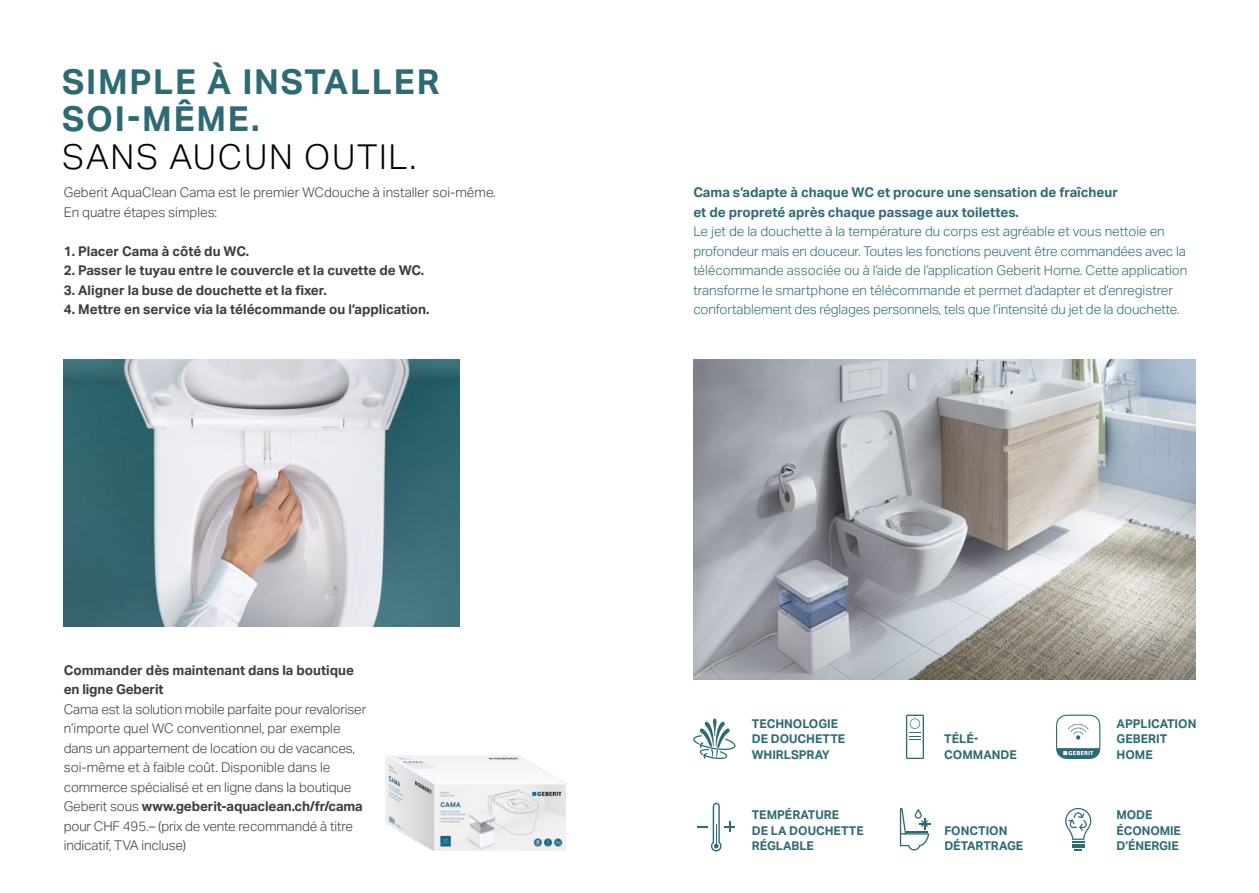
<style>
.page{position:relative;width:1259px;height:893px;background:#fff}
.page>*{position:absolute;margin:0;border:0;box-sizing:border-box;transform-origin:0 0}
.t1{font:700 34.5px/37.5px "Aktiv Grotesk Geberit";letter-spacing:.05em;color:#2d6a73}
.t2{font:300 34.5px "Aktiv Grotesk Geberit";letter-spacing:.05em;color:#000}
.t3{font:300 13.5px/19.5px "Aktiv Grotesk Geberit";letter-spacing:-.01em;color:#3c3c3b}
.t4{font:300 13.5px/19.5px "Aktiv Grotesk Geberit";color:#2d6a73}
.t5{font:700 13.5px/19.5px "Aktiv Grotesk Geberit";color:#3c3c3b}
.t6{font:700 13.5px/19.5px "Aktiv Grotesk Geberit";color:#2d6a73}
.t7{font:700 12.15px/15.8px "Aktiv Grotesk Geberit";color:#2d6a73}
.s1{font-weight:700}
</style>
<div class="page">
<img style="left:693px;top:360px;width:502px;height:320px">
<img style="left:64px;top:360px;width:395px;height:266px">
<img style="left:385px;top:755px;width:181px;height:95px">
<svg style="left:693px;top:718px;width:43px;height:41px"></svg>
<svg style="left:906px;top:715px;width:18px;height:44px"></svg>
<svg style="left:900px;top:808px;width:30px;height:42px"></svg>
<svg style="left:1065px;top:808px;width:26px;height:42px"></svg>
<svg style="left:1056px;top:715px;width:44px;height:44px"></svg>
<svg style="left:697px;top:803px;width:38px;height:48px"></svg>
<h1 class="t1" style="left:62px;top:62px;width:378px">SIMPLE À INSTALLER<br>SOI-MÊME.</h1>
<h1 class="t2" style="left:62px;top:137px;width:355px">SANS AUCUN OUTIL.</h1>
<p class="t3" style="left:64px;top:183px;width:433px">Geberit AquaClean Cama est le premier WCdouche à installer soi-même.<br>En quatre étapes simples:</p>
<p class="t5" style="left:64px;top:241px;width:187px">1. Placer Cama à côté du WC.</p>
<p class="t5" style="left:64px;top:261px;width:362px">2. Passer le tuyau entre le couvercle et la cuvette de WC.</p>
<p class="t5" style="left:64px;top:280px;width:264px">3. Aligner la buse de douchette et la fixer.</p>
<p class="t5" style="left:64px;top:300px;width:367px">4. Mettre en service via la télécommande ou l’application.</p>
<p class="t5" style="left:64px;top:660px;width:292px">Commander dès maintenant dans la boutique en ligne Geberit</p>
<p class="t3" style="left:64px;top:699px;width:304px">Cama est la solution mobile parfaite pour revaloriser n’importe quel WC conventionnel, par exemple dans un appartement de location ou de vacances, soi-même et à faible coût. Disponible dans le commerce spécialisé et en ligne dans la boutique Geberit sous <span class="s1">www.geberit-aquaclean.ch/fr/cama </span>pour CHF 495.– (prix de vente recommandé à titre indicatif, TVA incluse)</p>
<p class="t6" style="left:693px;top:183px;width:426px">Cama s’adapte à chaque WC et procure une sensation de fraîcheur et de propreté après chaque passage aux toilettes.</p>
<p class="t4" style="left:693px;top:222px;width:495px">Le jet de la douchette à la température du corps est agréable et vous nettoie en profondeur mais en douceur. Toutes les fonctions peuvent être commandées avec la télécommande associée ou à l’aide de l’application Geberit Home. Cette application transforme le smartphone en télécommande et permet d’adapter et d’enregistrer confortablement des réglages personnels, tels que l’intensité du jet de la douchette.</p>
<p class="t7" style="left:752px;top:715px;width:95px">TECHNOLOGIE<br>DE DOUCHETTE<br>WHIRLSPRAY</p>
<p class="t7" style="left:752px;top:807px;width:113px">TEMPÉRATURE<br>DE LA DOUCHETTE<br>RÉGLABLE</p>
<p class="t7" style="left:944px;top:731px;width:74px">TÉLÉ-<br>COMMANDE</p>
<p class="t7" style="left:944px;top:822px;width:80px">FONCTION<br>DÉTARTRAGE</p>
<p class="t7" style="left:1116px;top:715px;width:81px">APPLICATION<br>GEBERIT<br>HOME</p>
<p class="t7" style="left:1116px;top:807px;width:66px">MODE<br>ÉCONOMIE<br>D’ÉNERGIE</p>
</div>
